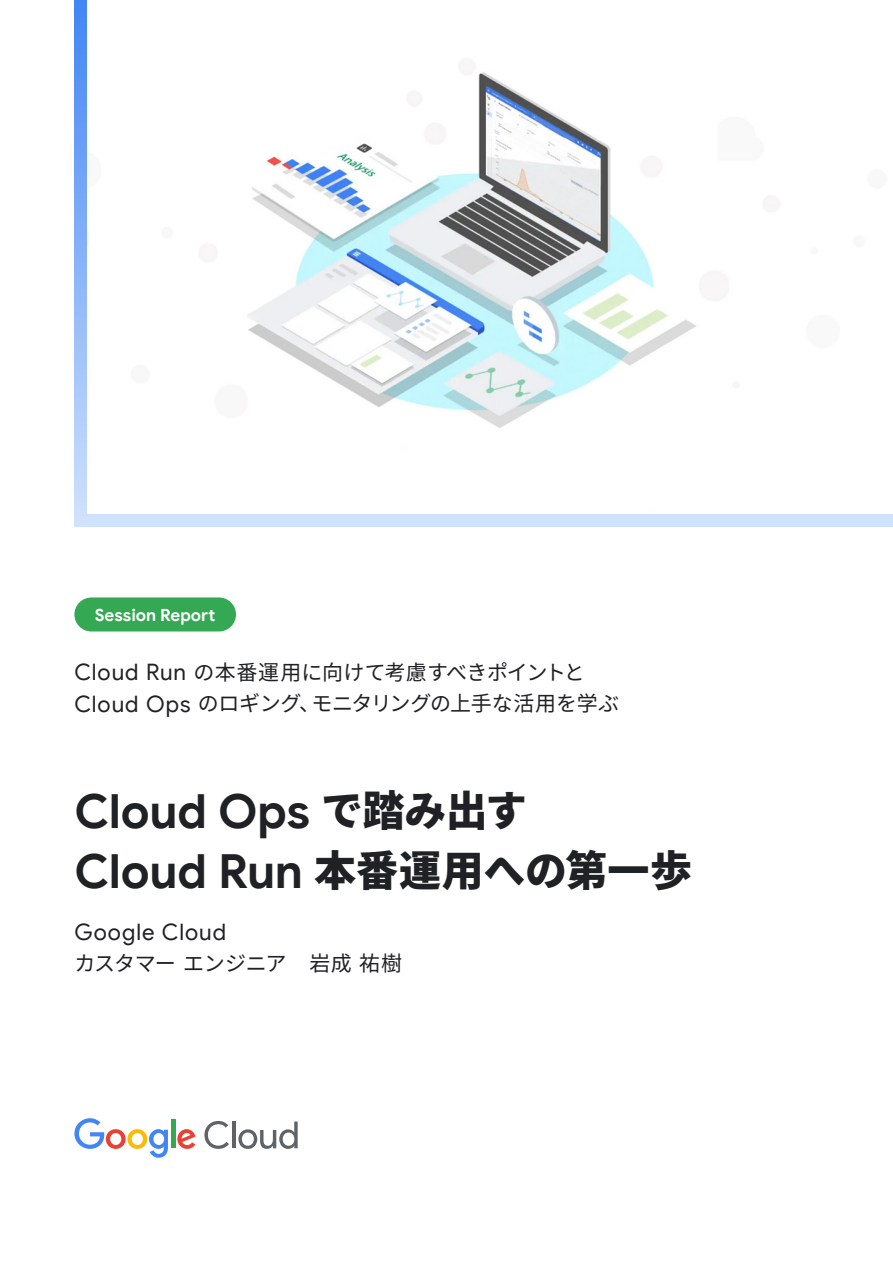
<style>
.page{position:relative;width:893px;height:1263px;background:#fff}
.page>*{position:absolute;margin:0;border:0;box-sizing:border-box;transform-origin:0 0}
.t1{font:700 47.1px "Google Sans";letter-spacing:-.005em;color:#202124}
.t2{font:900 42px "Noto Sans CJ Kjp";letter-spacing:-.005em;color:#202124}
.t3{font:22.65px "Google Sans Display";letter-spacing:.045em;color:#202124}
.t4{font:21px/31.5px "Noto Sans CJ Kjp";letter-spacing:-.01em;color:#202124}
.t5{font:700 16.8px "Google Sans";color:#fff}
.s1{font-family:"Google Sans Display";font-size:22.65px}
.s2{font-family:"Noto Sans CJ Kjp";font-weight:900;font-size:42px}
.s3{font-family:"Google Sans";font-weight:700;font-size:47.1px}
</style>
<div class="page">
<svg style="left:74px;top:1118px;width:94px;height:40px"></svg>
<hr style="left:171px;top:1119px;width:4px;height:29px;background:#34a853">
<svg style="left:177px;top:1129px;width:19px;height:20px"></svg>
<svg style="left:204px;top:1121px;width:25px;height:28px"></svg>
<hr style="left:232px;top:1121px;width:3px;height:27px;background:#5f6368">
<svg style="left:238px;top:1121px;width:60px;height:28px"></svg>
<div style="left:74px;top:0;width:819px;height:526px;background:linear-gradient(to bottom,#4285f4,#d1e2fc)"></div>
<img style="left:87px;top:0;width:806px;height:513px">
<div style="left:74px;top:597px;width:162px;height:34px;background:#34a853;border-radius:17px"></div>
<p class="t5" style="left:95px;top:605px;width:122px">Session Report</p>
<p class="t4" style="left:74px;top:657px;width:546px"><span class="s1">Cloud Run</span> の本番運用に向けて考慮すべきポイントと<br><span class="s1">Cloud Ops</span> のロギング、モニタリングの上手な活用を学ぶ</p>
<h1 class="t1" style="left:74px;top:783px;width:454px">Cloud Ops <span class="s2">で踏み出す</span></h1>
<h2 class="t2" style="left:74px;top:847px;width:619px"><span class="s3">Cloud Run</span> 本番運用への第一歩</h2>
<p class="t3" style="left:74px;top:918px;width:153px">Google Cloud</p>
<p class="t4" style="left:74px;top:947px;width:329px">カスタマーエンジニア　岩成祐樹</p>
</div>
